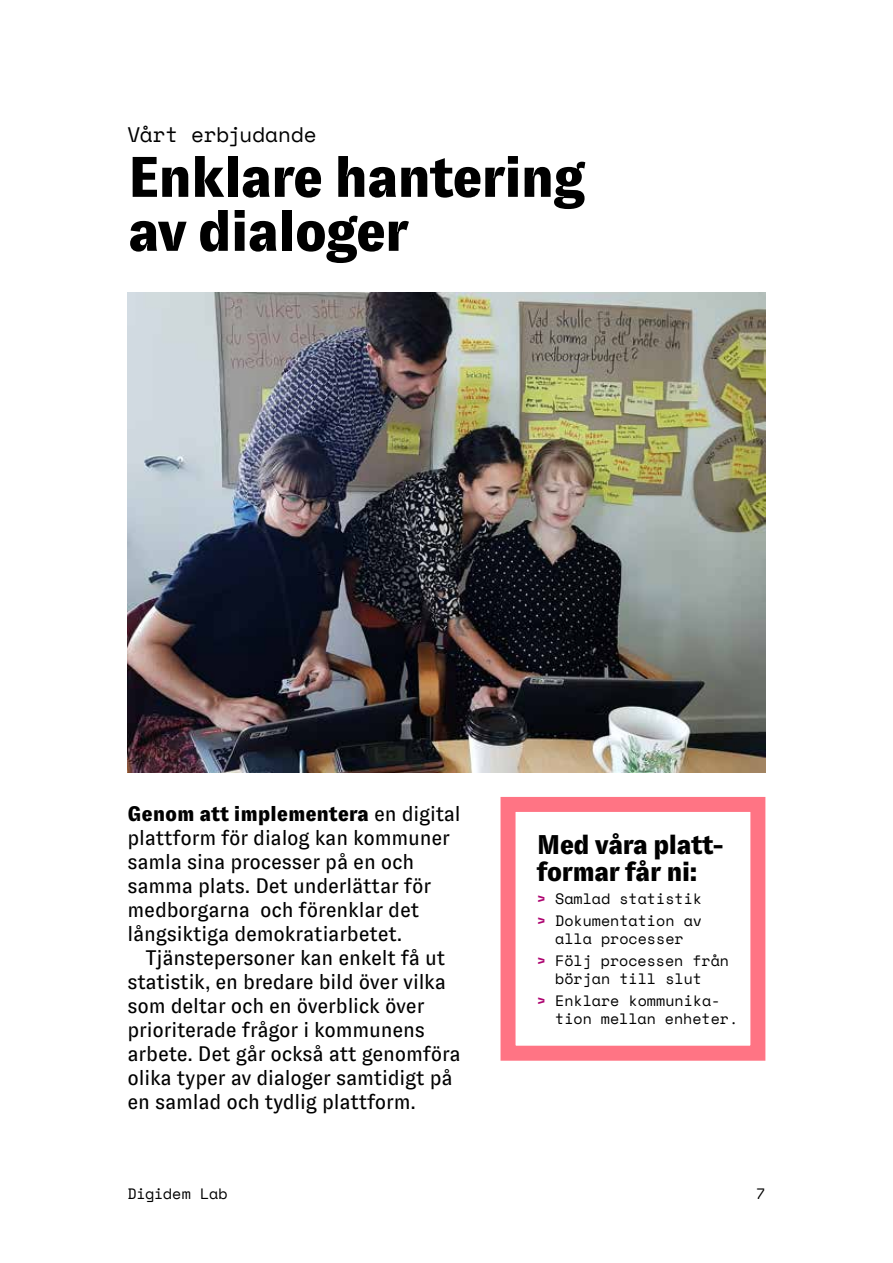
<style>
.page{position:relative;width:893px;height:1263px;background:#fff}
.page>*{position:absolute;margin:0;border:0;box-sizing:border-box;transform-origin:0 0}
.t1{font:900 57px/54px "GT Zirkon";letter-spacing:-.03em;color:#000}
.t2{font:900 27px/27px "GT Zirkon";letter-spacing:-.03em;color:#000}
.t3{font:21px/24px "GT Zirkon";letter-spacing:-.01em;color:#000}
.t4{font:21px "Space Mono";letter-spacing:-.005em;color:#000}
.t5{font:15px/22.2px "Space Mono";color:#000}
.s1{font-weight:900}
.s2{font-weight:700;color:#ad0470}
</style>
<div class="page">
<img style="left:128px;top:293px;width:637px;height:480px">
<div style="left:500px;top:797px;width:265px;height:264px;border:15px solid #ff7484"></div>
<p class="t4" style="left:128px;top:119px;width:191px">Vårt erbjudande</p>
<h1 class="t1" style="left:128px;top:150px;width:460px">Enklare hantering av dialoger</h1>
<p class="t3" style="left:128px;top:802px;width:335px"><span class="s1">Genom att implementera</span> en digital plattform för dialog kan kommuner samla sina processer på en och samma plats. Det underlättar för medborgarna och förenklar det långsiktiga demokratiarbetet.</p>
<p class="t3" style="left:128px;top:946px;width:335px;text-indent:18px">Tjänstepersoner kan enkelt få ut statistik, en bredare bild över vilka som deltar och en överblick över prioriterade frågor i kommunens arbete. Det går också att genomföra olika typer av dialoger samtidigt på en samlad och tydlig plattform.</p>
<p class="t5" style="left:128px;top:1182px;width:102px">Digidem Lab</p>
<p class="t2" style="left:537px;top:832px;width:188px">Med våra platt&shy;formar får ni:</p>
<p class="t5" style="left:537px;top:887px;width:167px"><span class="s2">&gt;</span> Samlad statistik <span class="s2">&gt;</span> Dokumentation av</p>
<p class="t5" style="left:537px;top:927px;width:194px;text-indent:18px">alla processer<br><span class="s2">&gt;</span> Följ processen från</p>
<p class="t5" style="left:537px;top:967px;width:185px;text-align:center">början till slut<br><span class="s2">&gt;</span> Enklare kommunika-</p>
<p class="t5" style="left:555px;top:1007px;width:185px">tion mellan enheter.</p>
<p class="t5" style="left:756px;top:1182px;width:11px">7</p>
</div>
